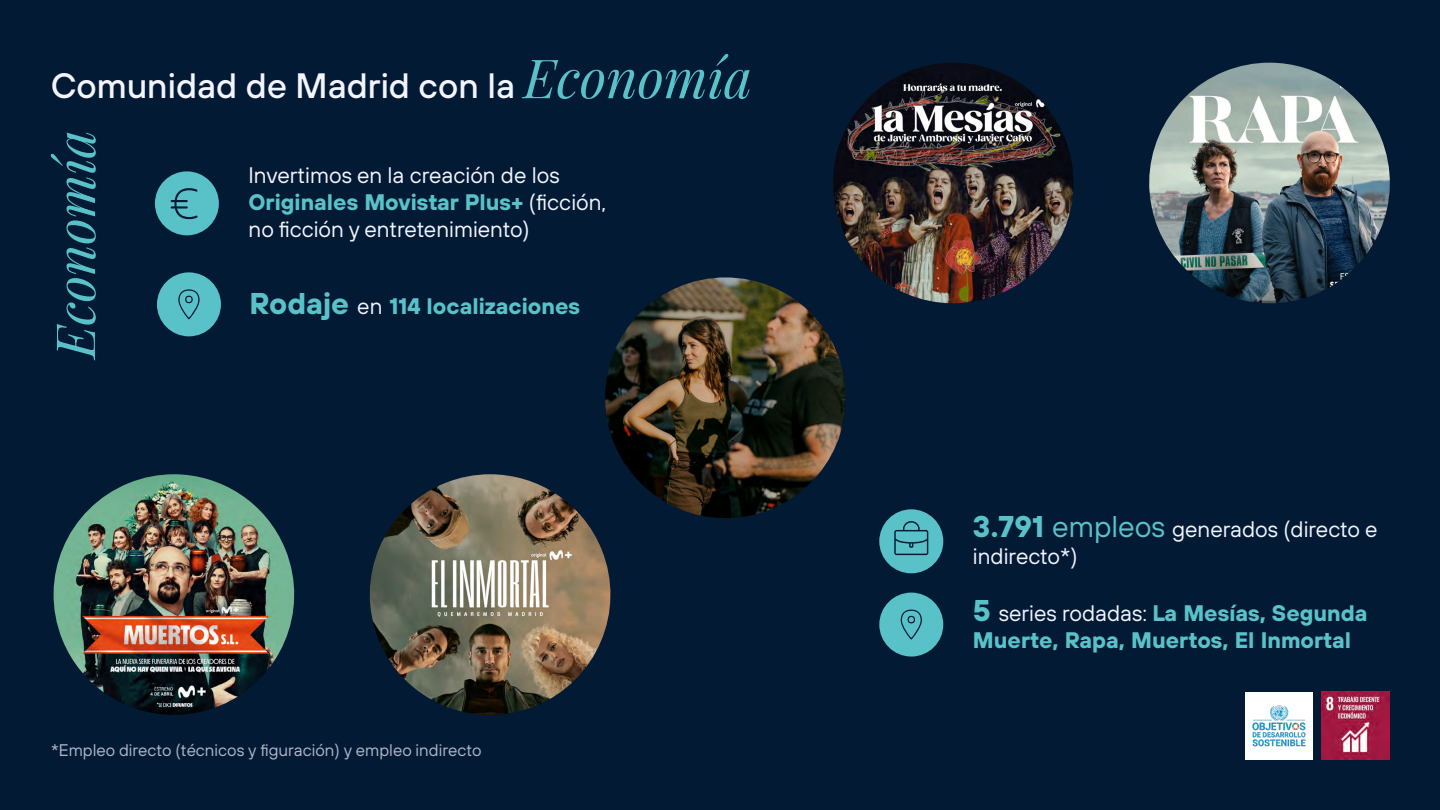
<style>
.page{position:relative;width:1440px;height:810px;background:#031a34}
.page>*{position:absolute;margin:0;border:0;box-sizing:border-box;transform-origin:0 0}
.t1{font:italic 54px "Playfair Display";color:#59c2c9}
.t2{font:500 35.25px "Tele Sans";color:#f2f4ff}
.t3{font:22.5px/27px "Tele Sans";color:#f2f4ff}
.t4{font:700 22.5px/27px "Tele Sans";color:#59c2c9}
.t5{font:16.88px "Tele Sans";color:#b0b6ca}
.s1{font-family:"Playfair Display";font-weight:400;font-style:italic;font-size:54px;color:#59c2c9}
.s2{font-weight:700;color:#59c2c9}
.s3{font-size:30px}
.s4{font-weight:400;color:#f2f4ff}
.s5{font-weight:700;font-size:30px;color:#59c2c9}
.s6{font-size:30px;color:#59c2c9}
</style>
<div class="page">
<div style="left:157px;top:272px;width:64px;height:64px;background:#59c2c9;border-radius:50%"></div>
<svg style="left:178px;top:289px;width:22px;height:30px"></svg>
<div style="left:155px;top:171px;width:64px;height:64px;background:#59c2c9;border-radius:50%"></div>
<svg style="left:171px;top:188px;width:27px;height:31px"></svg>
<div style="left:879px;top:509px;width:64px;height:64px;background:#59c2c9;border-radius:50%"></div>
<svg style="left:894px;top:521px;width:34px;height:34px"></svg>
<div style="left:879px;top:593px;width:64px;height:64px;background:#59c2c9;border-radius:50%"></div>
<svg style="left:901px;top:610px;width:21px;height:30px"></svg>
<img style="left:53px;top:474px;width:242px;height:241px">
<div style="left:1245px;top:692px;width:68px;height:67px;background:#fff"></div>
<img style="left:1252px;top:705px;width:54px;height:42px">
<img style="left:1322px;top:692px;width:67px;height:67px">
<img style="left:369px;top:474px;width:242px;height:241px">
<img style="left:833px;top:63px;width:241px;height:241px">
<img style="left:1149px;top:63px;width:241px;height:241px">
<img style="left:605px;top:277px;width:241px;height:241px;border-radius:120px">
<h2 class="t2" style="left:51px;top:63px;width:703px">Comunidad de Madrid con la <span class="s1">Economía</span></h2>
<h1 class="t1" style="left:33px;top:359px;width:230px;rotate:-90deg">Economía</h1>
<p class="t3" style="left:249px;top:161px;width:359px">Invertimos en la creación de los<br><span class="s2">Originales Movistar Plus+</span> (ficción, no ficción y entretenimiento)</p>
<p class="t4" style="left:250px;top:292px;width:332px"><span class="s3">Rodaje</span> <span class="s4">en</span> 114 localizaciones</p>
<p class="t5" style="left:51px;top:739px;width:432px">*Empleo directo (técnicos y figuración) y empleo indirecto</p>
<p class="t3" style="left:973px;top:516px;width:406px"><span class="s5">3.791</span> <span class="s6">empleos</span> generados (directo e indirecto*)</p>
<p class="t4" style="left:973px;top:599px;width:396px"><span class="s3">5</span> <span class="s4">series rodadas:</span> La Mesías, Segunda<br>Muerte, Rapa, Muertos, El Inmortal</p>
</div>
